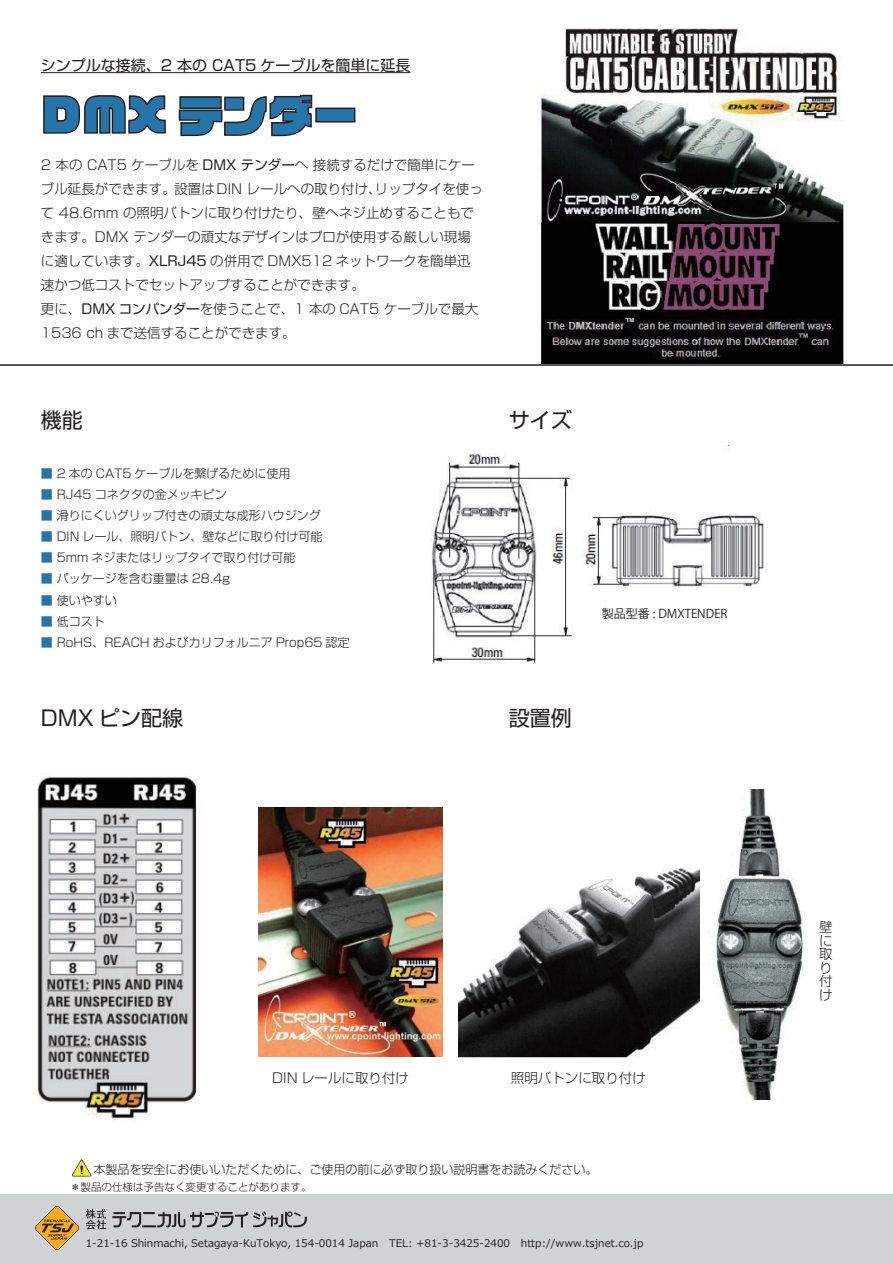
<style>
.page{position:relative;width:893px;height:1263px;background:#fff}
.page>*{position:absolute;margin:0;border:0;box-sizing:border-box;transform-origin:0 0}
.t1{font:45px "VDL Logo Jr Black Black";color:#2574aa}
.t2{font:21px "Shin Go Pr 6 N";color:#231f20}
.t3{font:15px "Shin Go Pr 6 N";color:#231f20}
.t4{font:300 13.5px/24px "Shin Go Pr 6 N";color:#231f20}
.t5{font:300 12px "Shin Go Pr 6 N";color:#231f20}
.t6{font:12px "Koz Go Pr 6 N";color:#231f20}
.t7{font:10.5px "Meiryo";color:#231f20}
.t8{font:300 10.5px "Shin Go Pr 6 N";color:#231f20}
.s1{font-weight:400}
.s2{color:#2574aa}
.s3{font-family:"UD Shin Go Pr 6 N"}
</style>
<div class="page">
<img style="left:37px;top:776px;width:160px;height:346px">
<hr style="left:0;top:364px;width:893px;height:2px;background:#231f20">
<img style="left:71px;top:1159px;width:21px;height:18px">
<div style="left:0;top:1194px;width:892px;height:69px;background:#d1d2d4"></div>
<svg style="left:112px;top:1211px;width:195px;height:16px"></svg>
<svg style="left:86px;top:1209px;width:20px;height:20px"></svg>
<svg style="left:35px;top:1206px;width:44px;height:44px"></svg>
<hr style="left:41px;top:72px;width:369px;height:1px;background:#231f20">
<svg style="left:43px;top:95px;width:123px;height:39px"></svg>
<svg style="left:178px;top:94px;width:135px;height:43px"></svg>
<div style="left:315px;top:108px;width:40px;height:15px;border:2px solid #231f20"></div>
<img style="left:538px;top:28px;width:306px;height:336px">
<img style="left:431px;top:445px;width:334px;height:218px">
<img style="left:459px;top:867px;width:241px;height:191px">
<img style="left:716px;top:790px;width:88px;height:309px">
<img style="left:259px;top:807px;width:184px;height:250px">
<p class="t3" style="left:41px;top:53px;width:371px">シンプルな接続、2 本の CAT5 ケーブルを簡単に延長</p>
<h1 class="t1" style="left:41px;top:83px;width:319px">DMX テンダー</h1>
<p class="t4" style="left:41px;top:151px;width:444px">2 本の CAT5 ケーブルを <span class="s1">DMX テンダー</span>へ 接続するだけで簡単にケーブル延長ができます。設置はDIN レールへの取り付け、リップタイを使って 48.6mm の照明バトンに取り付けたり、壁へネジ止めすることもできます。DMX テンダーの頑丈なデザインはプロが使用する厳しい現場に適しています。<span class="s1">XLRJ45</span> の併用で DMX512 ネットワークを簡単迅速かつ低コストでセットアップすることができます。<br>更に、<span class="s1">DMX コンパンダー</span>を使うことで、1 本の CAT5 ケーブルで最大1536 ch まで送信することができます。</p>
<h2 class="t2" style="left:41px;top:403px;width:43px">機能</h2>
<p class="t5" style="left:41px;top:464px;width:251px"><span class="s2">■</span> 2 本の CAT5 ケーブルを繋げるために使用</p>
<p class="t5" style="left:41px;top:485px;width:187px"><span class="s2">■</span> RJ45 コネクタの金メッキピン</p>
<p class="t5" style="left:41px;top:506px;width:281px"><span class="s2">■</span> 滑りにくいグリップ付きの頑丈な成形ハウジング</p>
<p class="t5" style="left:41px;top:527px;width:283px"><span class="s2">■</span> DIN レール、照明バトン、壁などに取り付け可能</p>
<p class="t5" style="left:41px;top:548px;width:256px"><span class="s2">■</span> 5mm ネジまたはリップタイで取り付け可能</p>
<p class="t5" style="left:41px;top:569px;width:191px"><span class="s2">■</span> パッケージを含む重量は 28.4g</p>
<p class="t5" style="left:41px;top:590px;width:77px"><span class="s2">■</span> 使いやすい</p>
<p class="t5" style="left:41px;top:611px;width:65px"><span class="s2">■</span> 低コスト</p>
<p class="t5" style="left:41px;top:632px;width:310px"><span class="s2">■</span> RoHS、REACH およびカリフォルニア Prop65 認定</p>
<h2 class="t2" style="left:41px;top:701px;width:144px">DMX ピン配線</h2>
<h2 class="t2" style="left:509px;top:403px;width:64px">サイズ</h2>
<h2 class="t2" style="left:509px;top:701px;width:64px">設置例</h2>
<p class="t6" style="left:602px;top:607px;width:127px">製品型番 : DMXTENDER</p>
<p class="t4" style="left:272px;top:1065px;width:138px">DIN レールに取り付け</p>
<p class="t4" style="left:511px;top:1065px;width:136px">照明バトンに取り付け</p>
<p class="t5" style="left:93px;top:1159px;width:506px">本製品を安全にお使いいただくために、ご使用の前に必ず取り扱い説明書をお読みください<span class="s3">。</span></p>
<p class="t8" style="left:70px;top:1178px;width:243px">＊製品の仕様は予告なく変更することがあります。</p>
<p class="t7" style="left:86px;top:1239px;width:559px">1-21-16 Shinmachi, Setagaya-KuTokyo, 154-0014 Japan TEL: +81-3-3425-2400 http://www.tsjnet.co.jp</p>
<p class="t4" style="left:819px;top:919px;width:21px;line-height:13.5px">壁に取り付け</p>
</div>
